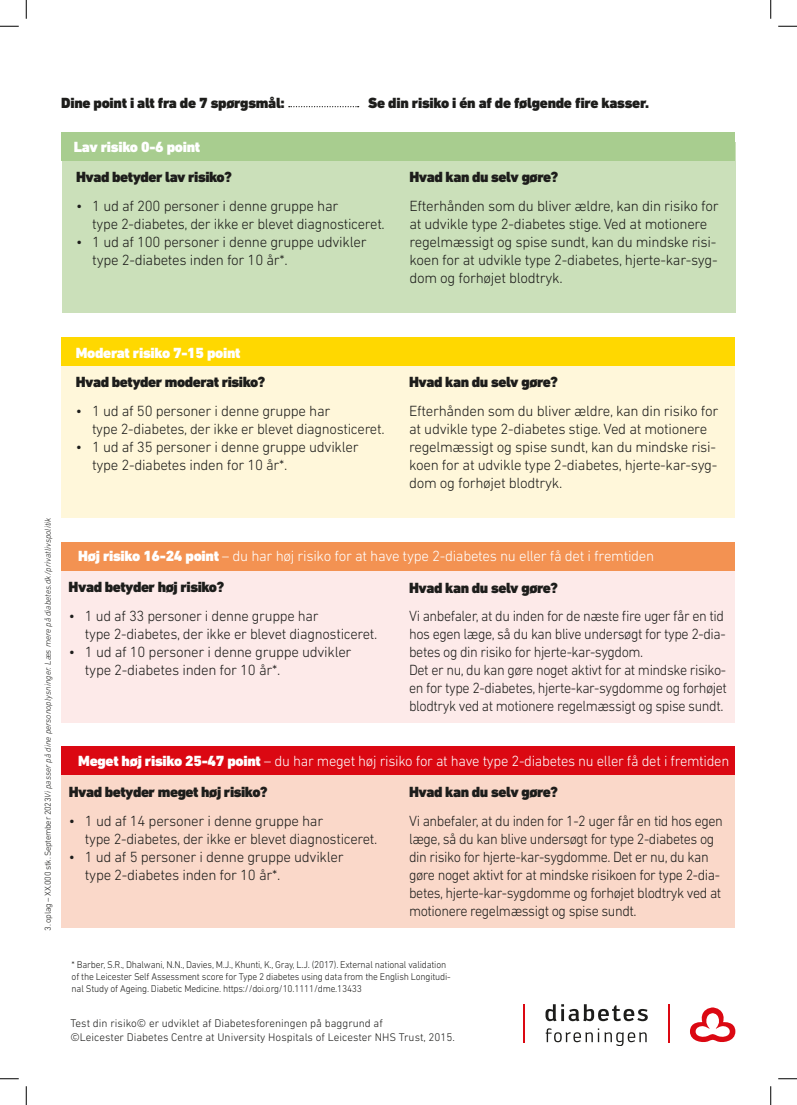
<style>
.page{position:relative;width:797px;height:1105px;background:#fff}
.page>*{position:absolute;margin:0;border:0;box-sizing:border-box;transform-origin:0 0}
.t1{font:300 15px/18px "DIN Next LT Pro";letter-spacing:-.02em;color:#1d1d1b}
.t2{font:300 15px/18px "DIN Next LT Pro";letter-spacing:-.02em;color:#1d1d1b;scale:.95 1}
.t3{font:900 15px "DIN Next LT Pro";letter-spacing:-.03em;color:#1d1d1b}
.t4{font:300 15px "DIN Next LT Pro";letter-spacing:-.02em;color:#fff}
.t5{font:900 15px "DIN Next LT Pro";letter-spacing:-.02em;color:#fff}
.t6{font:300 11.25px/13.5px "DIN Next LT Pro";color:#1d1d1b}
.t7{font:300 10px/12px "DIN Next LT Pro";letter-spacing:-.02em;color:#1d1d1b;scale:.96 1}
.t8{font:italic 300 8.75px "DIN Next LT Pro";color:#1d1d1b}
.s1{font-style:normal}
.s2{font-weight:900}
</style>
<div class="page">
<div style="left:61px;top:337px;width:674px;height:181px;background:#fff7da"></div>
<div style="left:61px;top:542px;width:674px;height:181px;background:#fdeae9"></div>
<div style="left:61px;top:747px;width:674px;height:181px;background:#fad8c9"></div>
<svg style="left:690px;top:1007px;width:45px;height:35px"></svg>
<svg style="left:545px;top:1028px;width:101px;height:17px"></svg>
<svg style="left:545px;top:1004px;width:102px;height:17px"></svg>
<hr style="left:668px;top:1004px;width:1px;height:38px;background:#db0812">
<hr style="left:523px;top:1004px;width:2px;height:38px;background:#db0812">
<div style="left:61px;top:337px;width:674px;height:28px;background:#ffd800"></div>
<div style="left:61px;top:542px;width:674px;height:28px;background:#f39252"></div>
<div style="left:61px;top:747px;width:674px;height:28px;background:#db0812"></div>
<svg style="left:289px;top:106px;width:69px;height:1px"></svg>
<div style="left:62px;top:142px;width:673px;height:171px;background:#cbe0ba"></div>
<div style="left:61px;top:132px;width:674px;height:28px;background:#a8cd8f"></div>
<svg style="left:0;top:25px;width:19px;height:2px"></svg>
<svg style="left:778px;top:25px;width:19px;height:2px"></svg>
<svg style="left:0;top:1078px;width:19px;height:1px"></svg>
<svg style="left:778px;top:1078px;width:19px;height:1px"></svg>
<svg style="left:25px;top:0;width:2px;height:19px"></svg>
<svg style="left:25px;top:1086px;width:2px;height:19px"></svg>
<svg style="left:770px;top:0;width:1px;height:19px"></svg>
<svg style="left:770px;top:1086px;width:1px;height:19px"></svg>
<p class="t3" style="left:61px;top:94px;width:225px">Dine point i alt fra de 7 spørgsmål:</p>
<p class="t3" style="left:368px;top:94px;width:282px">Se din risiko i én af de følgende fire kasser.</p>
<p class="t5" style="left:74px;top:138px;width:128px">Lav risiko 0-6 point</p>
<p class="t3" style="left:76px;top:168px;width:157px">Hvad betyder lav risiko?</p>
<p class="t1" style="left:92px;top:196px;width:294px;text-indent:-16px">• 1 ud af 200 personer i denne gruppe har<br>type 2-diabetes, der ikke er blevet diagnosticeret.</p>
<p class="t1" style="left:92px;top:232px;width:276px;text-indent:-16px">• 1 ud af 100 personer i denne gruppe udvikler type 2-diabetes inden for 10 år*.</p>
<p class="t3" style="left:409px;top:168px;width:150px">Hvad kan du selv gøre?</p>
<p class="t1" style="left:409px;top:196px;width:311px">Efterhånden som du bliver ældre, kan din risiko for at udvikle type 2-diabetes stige. Ved at motionere regelmæssigt og spise sundt, kan du mindske risi&shy;koen for at udvikle type 2-diabetes, hjerte-kar-syg&shy;dom og forhøjet blodtryk.</p>
<p class="t8" style="left:43px;top:930px;width:414px;rotate:-90deg"><span class="s1">3. oplag – XX.000 stk. September 2023</span>Vi passer på dine personoplysninger. Læs mere på diabetes.dk/privatlivspolitik</p>
<p class="t5" style="left:76px;top:344px;width:166px">Moderat risiko 7-15 point</p>
<p class="t3" style="left:76px;top:373px;width:191px">Hvad betyder moderat risiko?</p>
<p class="t1" style="left:92px;top:401px;width:294px;text-indent:-16px">• 1 ud af 50 personer i denne gruppe har<br>type 2-diabetes, der ikke er blevet diagnosticeret.</p>
<p class="t1" style="left:92px;top:437px;width:268px;text-indent:-16px">• 1 ud af 35 personer i denne gruppe udvikler type 2-diabetes inden for 10 år*.</p>
<p class="t3" style="left:409px;top:373px;width:150px">Hvad kan du selv gøre?</p>
<p class="t1" style="left:409px;top:402px;width:311px">Efterhånden som du bliver ældre, kan din risiko for at udvikle type 2-diabetes stige. Ved at motionere regelmæssigt og spise sundt, kan du mindske risi&shy;koen for at udvikle type 2-diabetes, hjerte-kar-syg&shy;dom og forhøjet blodtryk.</p>
<p class="t4" style="left:78px;top:547px;width:577px"><span class="s2">Høj risiko 16-24 point</span> – du har høj risiko for at have type 2-diabetes nu eller få det i fremtiden</p>
<p class="t3" style="left:69px;top:578px;width:157px">Hvad betyder høj risiko?</p>
<p class="t1" style="left:85px;top:606px;width:294px;text-indent:-16px">• 1 ud af 33 personer i denne gruppe har<br>type 2-diabetes, der ikke er blevet diagnosticeret.</p>
<p class="t1" style="left:85px;top:642px;width:268px;text-indent:-16px">• 1 ud af 10 personer i denne gruppe udvikler type 2-diabetes inden for 10 år*.</p>
<p class="t3" style="left:409px;top:579px;width:150px">Hvad kan du selv gøre?</p>
<p class="t2" style="left:409px;top:607px;width:336px">Vi anbefaler, at du inden for de næste fire uger får en tid hos egen læge, så du kan blive undersøgt for type 2-dia&shy;betes og din risiko for hjerte-kar-sygdom.<br>Det er nu, du kan gøre noget aktivt for at mindske risiko&shy;en for type 2-diabetes, hjerte-kar-sygdomme og forhøjet blodtryk ved at motionere regelmæssigt og spise sundt.</p>
<p class="t4" style="left:78px;top:752px;width:652px"><span class="s2">Meget høj risiko 25-47 point</span> – du har meget høj risiko for at have type 2-diabetes nu eller få det i fremtiden</p>
<p class="t3" style="left:69px;top:783px;width:200px">Hvad betyder meget høj risiko?</p>
<p class="t1" style="left:85px;top:811px;width:294px;text-indent:-16px">• 1 ud af 14 personer i denne gruppe har<br>type 2-diabetes, der ikke er blevet diagnosticeret.</p>
<p class="t1" style="left:85px;top:847px;width:260px;text-indent:-16px">• 1 ud af 5 personer i denne gruppe udvikler type 2-diabetes inden for 10 år*.</p>
<p class="t3" style="left:409px;top:783px;width:150px">Hvad kan du selv gøre?</p>
<p class="t2" style="left:409px;top:811px;width:332px">Vi anbefaler, at du inden for 1-2 uger får en tid hos egen læge, så du kan blive undersøgt for type 2-diabetes og din risiko for hjerte-kar-sygdomme. Det er nu, du kan gøre noget aktivt for at mindske risikoen for type 2-dia&shy;betes, hjerte-kar-sygdomme og forhøjet blodtryk ved at motionere regelmæssigt og spise sundt.</p>
<p class="t7" style="left:72px;top:958px;width:396px">* Barber, S.R., Dhalwani, N.N., Davies, M.J., Khunti, K., Gray, L.J. (2017). External national validation of the Leicester Self Assessment score for Type 2 diabetes using data from the English Longitudi&shy;nal Study of Ageing. Diabetic Medicine. https://doi.org/10.1111/dme.13433</p>
<p class="t6" style="left:70px;top:1016px;width:386px">Test din risiko© er udviklet af Diabetesforeningen på baggrund af<br>©Leicester Diabetes Centre at University Hospitals of Leicester NHS Trust, 2015.</p>
</div>
